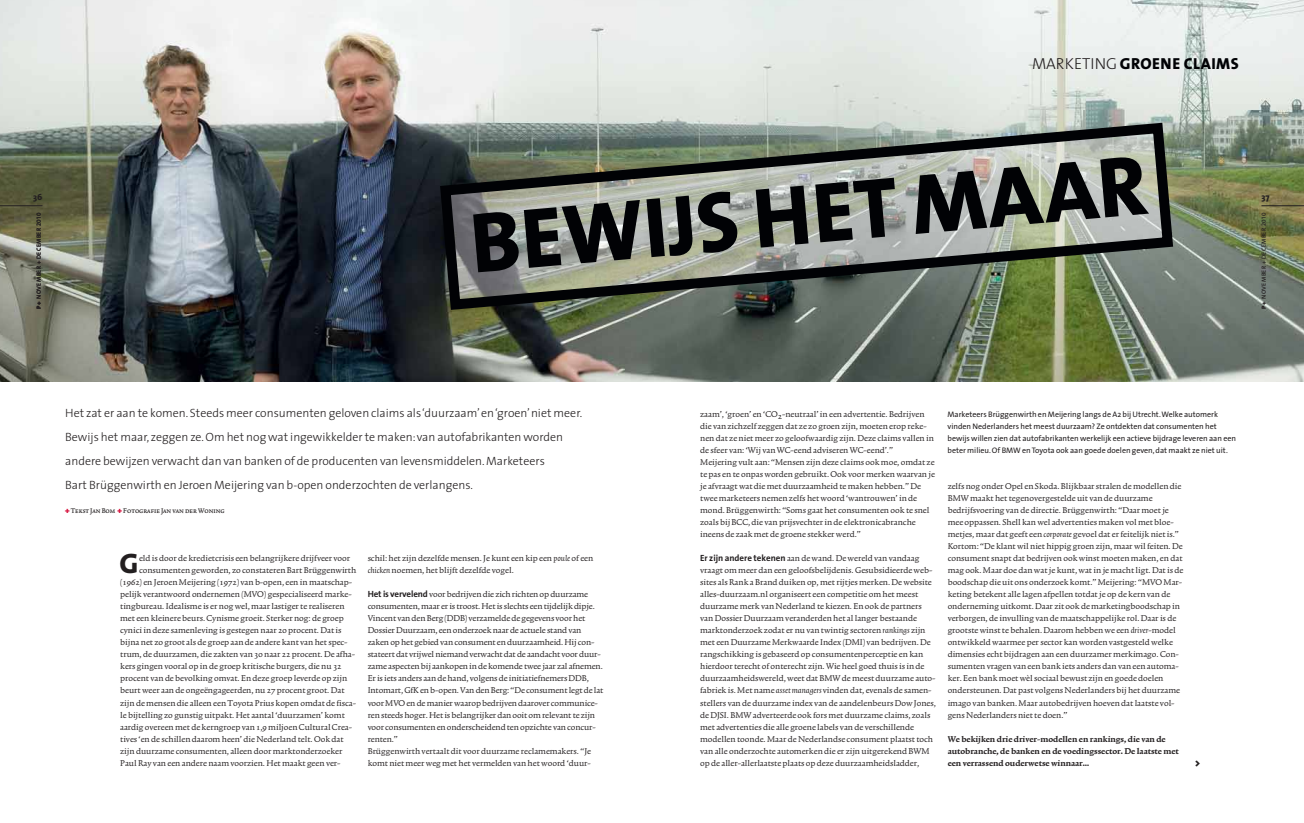
<style>
.page{position:relative;width:1304px;height:823px;background:#fff}
.page>*{position:absolute;margin:0;border:0;box-sizing:border-box;transform-origin:0 0}
.t1{font:800 85.8px "The Sans";color:#010205}
.t2{font:800 28.2px "The Sans";color:#231f20}
.t3{font:800 16px "The Sans";letter-spacing:.03em;color:#010205}
.t4{font:300 12px/24px "The Sans";color:#231f20}
.t5{font:10px/12px "Trinite No 1 Rom Wid";color:#231f20}
.t6{font:700 10px/12px "Trinite No 1";color:#231f20}
.t7{font:900 10px "The Sans";color:#231f20}
.t8{font:800 9px "The Sans";color:#231f20}
.t9{font:8px/12px "The Sans";color:#231f20}
.t10{font:8px "Trinite No 1 Med Wid Exp";color:#231f20}
.t11{font:600 6px "The Sans";letter-spacing:.06em;color:#231f20}
.s1{font-weight:900}
.s2{font-family:"The Sans Semi Bold Caps";font-weight:400}
.s3{font-weight:300;color:#231f20}
.s4{font-family:"The Sans";font-weight:900;color:#d7143f}
.s5{font-family:"Trinite No 1";font-style:italic}
.s6{font-family:"The Sans";font-weight:700;font-size:9px}
</style>
<div class="page">
<img style="left:0;top:0;width:1304px;height:381px">
<hr style="left:1261px;top:205px;width:43px;height:1px;background:#231f20">
<hr style="left:0;top:205px;width:43px;height:1px;background:#231f20">
<img style="left:435px;top:117px;width:743px;height:198px">
<p class="t8" style="left:33px;top:192px;width:11px">36</p>
<p class="t11" style="left:37px;top:308px;width:97px;rotate:-90deg"><span class="s1">P+</span> NOVEMBER + DECEMBER <span class="s2">2010</span></p>
<h3 class="t3" style="left:1032px;top:55px;width:208px"><span class="s3">MARKETING</span> GROENE CLAIMS</h3>
<h1 class="t1" style="left:467px;top:200px;width:680px;rotate:-5deg">BEWIJS HET MAAR</h1>
<p class="t8" style="left:1261px;top:192px;width:10px">37</p>
<p class="t11" style="left:1261px;top:308px;width:97px;rotate:-90deg"><span class="s1">P+</span> NOVEMBER + DECEMBER <span class="s2">2010</span></p>
<p class="t4" style="left:65px;top:402px;width:518px">Het zat er aan te komen. Steeds meer consumenten geloven claims als ‘duurzaam’en ‘groen’niet meer.<br>Bewijs het maar, zeggen ze. Om het nog wat ingewikkelder te maken: van autofabrikanten worden andere bewijzen verwacht dan van banken of de producenten van levensmiddelen. Marketeers<br>Bart Brüggenwirth en Jeroen Meijering van b-open onderzochten de verlangens.</p>
<p class="t10" style="left:65px;top:505px;width:161px"><span class="s4">+</span>Tekst Jan Bom <span class="s4">+</span>Fotografie Jan van der Woning</p>
<h2 class="t2" style="left:119px;top:549px;width:20px">G</h2>
<p class="t5" style="left:139px;top:552px;width:213px">eld is door de kredietcrisis een belangrijkere drijfveer voor</p>
<p class="t5" style="left:368px;top:552px;width:227px">schil: het zijn dezelfde mensen. Je kunt een kip een <span class="s5">poule</span> of een <span class="s5">chicken</span> noemen, het blijft dezelfde vogel.</p>
<p class="t5" style="left:368px;top:588px;width:237px"><span class="s6">Het is vervelend</span>voor bedrijven die zich richten op duurzame consumenten, maar er is troost. Het is slechts een tijdelijk dipje.<br>Vincent van den Berg (DDB) verzamelde de gegevens voor het Dossier Duurzaam, een onderzoek naar de actuele stand van zaken op het gebied van consument en duurzaamheid. Hij con&shy;stateert dat vrijwel niemand verwacht dat de aandacht voor duur&shy;zame aspecten bij aankopen in de komende twee jaar zal afnemen.<br>Er is iets anders aan de hand, volgens de initiatiefnemers DDB, Intomart, GfK en b-open. Van den Berg: “De consument legt de lat voor MVO en de manier waarop bedrijven daarover communice&shy;ren steeds hoger. Het is belangrijker dan ooit om relevant te zijn voor consumenten en onderscheidend ten opzichte van concur&shy;renten.”<br>Brüggenwirth vertaalt dit voor duurzame reclamemakers. “Je komt niet meer weg met het vermelden van het woord ‘duur-</p>
<p class="t5" style="left:139px;top:564px;width:219px">consumenten geworden, zo constateren Bart Brüggenwirth</p>
<p class="t5" style="left:120px;top:576px;width:233px">(1962) en Jeroen Meijering (1972) van b-open, een in maatschap-</p>
<p class="t5" style="left:120px;top:588px;width:232px">pelijk verantwoord ondernemen (MVO) gespecialiseerd marke-</p>
<p class="t5" style="left:120px;top:600px;width:226px">tingbureau. Idealisme is er nog wel, maar lastiger te realiseren</p>
<p class="t5" style="left:120px;top:612px;width:225px">met een kleinere beurs. Cynisme groeit. Sterker nog: de groep</p>
<p class="t5" style="left:120px;top:624px;width:223px">cynici in deze samenleving is gestegen naar 20 procent. Dat is</p>
<p class="t5" style="left:120px;top:636px;width:228px">bijna net zo groot als de groep aan de andere kant van het spec-</p>
<p class="t5" style="left:120px;top:648px;width:236px">trum, de duurzamen, die zakten van 30 naar 22 procent. De afha-</p>
<p class="t5" style="left:120px;top:660px;width:223px">kers gingen vooral op in de groep kritische burgers, die nu 32</p>
<p class="t5" style="left:120px;top:672px;width:229px">procent van de bevolking omvat. En deze groep leverde op zijn</p>
<p class="t5" style="left:120px;top:684px;width:226px">beurt weer aan de ongeëngageerden, nu 27 procent groot. Dat</p>
<p class="t5" style="left:120px;top:696px;width:237px">zijn de mensen die alleen een Toyota Prius kopen omdat de fisca-</p>
<p class="t5" style="left:120px;top:708px;width:226px">le bijtelling zo gunstig uitpakt. Het aantal ‘duurzamen’ komt</p>
<p class="t5" style="left:120px;top:720px;width:233px">aardig overeen met de kerngroep van 1,9 miljoen Cultural Crea-</p>
<p class="t5" style="left:120px;top:732px;width:225px">tives ‘en de schillen daarom heen’ die Nederland telt. Ook dat</p>
<p class="t5" style="left:120px;top:744px;width:224px">zijn duurzame consumenten, alleen door marktonderzoeker</p>
<p class="t5" style="left:120px;top:756px;width:221px">Paul Ray van een andere naam voorzien. Het maakt geen ver-</p>
<p class="t5" style="left:700px;top:408px;width:236px">zaam’, ‘groen’ en ‘CO2-neutraal’ in een advertentie. Bedrijven die van zichzelf zeggen dat ze zo groen zijn, moeten erop reke&shy;nen dat ze niet meer zo geloofwaardig zijn. Deze claims vallen in de sfeer van: ‘Wij van WC-eend adviseren WC-eend’.”<br>Meijering vult aan: “Mensen zijn deze claims ook moe, omdat ze te pas en te onpas worden gebruikt. Ook voor merken waarvan je je afvraagt wat die met duurzaamheid te maken hebben.” De twee marketeers nemen zelfs het woord ‘wantrouwen’ in de mond. Brüggenwirth: “Soms gaat het consumenten ook te snel zoals bij BCC, die van prijsvechter in de elektronicabranche ineens de zaak met de groene stekker werd.”</p>
<p class="t5" style="left:700px;top:552px;width:237px"><span class="s6">Er zijn andere tekenen</span> aan de wand. De wereld van vandaag vraagt om meer dan een geloofsbelijdenis. Gesubsidieerde web&shy;sites als Rank a Brand duiken op, met rijtjes merken. De website alles-duurzaam.nl organiseert een competitie om het meest duurzame merk van Nederland te kiezen. En ook de partners van Dossier Duurzaam veranderden het al langer bestaande marktonderzoek zodat er nu van twintig sectoren <span class="s5">rankings</span> zijn met een Duurzame Merkwaarde Index (DMI) van bedrijven. De rangschikking is gebaseerd op consumentenperceptie en kan hierdoor terecht of onterecht zijn. Wie heel goed thuis is in de duurzaamheidswereld, weet dat BMW de meest duurzame auto&shy;fabriek is. Met name <span class="s5">asset managers</span> vinden dat, evenals de samen&shy;stellers van de duurzame index van de aandelenbeurs Dow Jones, de DJSI. BMW adverteerde ook fors met duurzame claims, zoals met advertenties die alle groene labels van de verschillende modellen toonde. Maar de Nederlandse consument plaatst toch van alle onderzochte automerken die er zijn uitgerekend BWM op de aller-allerlaatste plaats op deze duurzaamheidsladder,</p>
<p class="t9" style="left:948px;top:409px;width:290px">Marketeers Brüggenwirth en Meijering langs de A2 bij Utrecht.Welke automerk vinden Nederlanders het meest duurzaam? Ze ontdekten dat consumenten het bewijs willen zien dat autofabrikanten werkelijk een actieve bijdrage leveren aan een beter milieu. Of BMW en Toyota ook aan goede doelen geven, dat maakt ze niet uit.</p>
<p class="t5" style="left:948px;top:480px;width:237px">zelfs nog onder Opel en Skoda. Blijkbaar stralen de modellen die BMW maakt het tegenovergestelde uit van de duurzame bedrijfsvoering van de directie. Brüggenwirth: “Daar moet je mee oppassen. Shell kan wel advertenties maken vol met bloe&shy;metjes, maar dat geeft een <span class="s5">corporate</span> gevoel dat er feitelijk niet is.” Kortom: “De klant wil niet hippig groen zijn, maar wil feiten. De consument snapt dat bedrijven ook winst moeten maken, en dat mag ook. Maar doe dan wat je kunt, wat in je macht ligt. Dat is de boodschap die uit ons onderzoek komt.” Meijering: “MVO Mar&shy;keting betekent alle lagen afpellen totdat je op de kern van de onderneming uitkomt. Daar zit ook de marketingboodschap in verborgen, de invulling van de maatschappelijke rol. Daar is de grootste winst te behalen. Daarom hebben we een <span class="s5">driver</span>-model ontwikkeld waarmee per sector kan worden vastgesteld welke dimensies echt bijdragen aan een duurzamer merkimago. Con&shy;sumenten vragen van een bank iets anders dan van een automa&shy;ker. Een bank moet wèl sociaal bewust zijn en goede doelen ondersteunen. Dat past volgens Nederlanders bij het duurzame imago van banken. Maar autobedrijven hoeven dat laatste vol&shy;gens Nederlanders niet te doen.”</p>
<p class="t6" style="left:948px;top:733px;width:233px">We bekijken drie driver-modellen en rankings, die van de autobranche, de banken en de voedingssector. De laatste met een verrassend ouderwetse winnaar…</p>
<p class="t7" style="left:1195px;top:756px;width:7px">&gt;</p>
</div>
